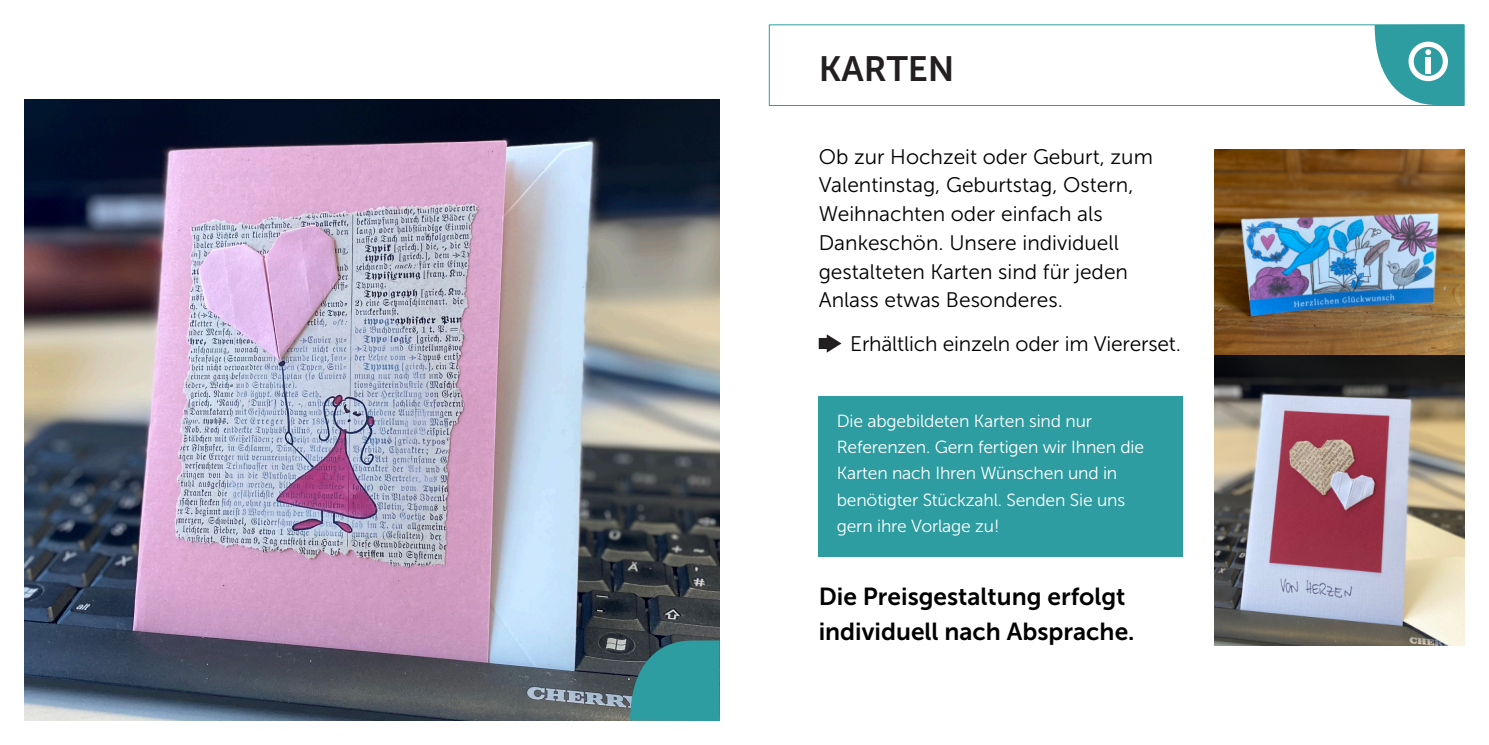
<style>
.page{position:relative;width:1489px;height:745px;background:#fff}
.page>*{position:absolute;margin:0;border:0;box-sizing:border-box;transform-origin:0 0}
.t1{font:35px "Museo Sans 700";color:#231f20}
.t2{font:24.5px "Museo Sans 700";color:#000}
.t3{font:21px "Museo Sans 300";color:#000}
.t4{font:17.5px "Museo Sans 300";letter-spacing:-.01em;color:#fff}
</style>
<div class="page">
<img style="left:25px;top:99px;width:694px;height:620px">
<svg style="left:630px;top:640px;width:89px;height:80px"></svg>
<div style="left:818px;top:395px;width:364px;height:161px;background:#2d9da1"></div>
<div style="left:769px;top:25px;width:695px;height:81px;border:1px solid #2d9da1"></div>
<img style="left:1214px;top:149px;width:249px;height:496px">
<svg style="left:818px;top:334px;width:23px;height:18px"></svg>
<svg style="left:1374px;top:24px;width:89px;height:81px"></svg>
<p class="t1" style="left:818px;top:54px;width:137px">KARTEN</p>
<p class="t3" style="left:818px;top:148px;width:336px">Ob zur Hochzeit oder Geburt, zum</p>
<p class="t3" style="left:818px;top:177px;width:316px">Valentinstag, Geburtstag, Ostern,</p>
<p class="t3" style="left:818px;top:205px;width:285px">Weihnachten oder einfach als</p>
<p class="t3" style="left:818px;top:234px;width:302px">Dankeschön. Unsere individuell</p>
<p class="t3" style="left:818px;top:263px;width:311px">gestalteten Karten sind für jeden</p>
<p class="t3" style="left:818px;top:291px;width:246px">Anlass etwas Besonderes.</p>
<p class="t3" style="left:850px;top:335px;width:332px">Erhältlich einzeln oder im Viererset.</p>
<p class="t4" style="left:836px;top:413px;width:257px">Die abgebildeten Karten sind nur</p>
<p class="t4" style="left:836px;top:439px;width:309px">Referenzen. Gern fertigen wir Ihnen die</p>
<p class="t4" style="left:836px;top:466px;width:282px">Karten nach Ihren Wünschen und in</p>
<p class="t4" style="left:836px;top:492px;width:290px">benötigter Stückzahl. Senden Sie uns</p>
<p class="t4" style="left:836px;top:518px;width:164px">gern ihre Vorlage zu!</p>
<p class="t2" style="left:818px;top:586px;width:308px">Die Preisgestaltung erfolgt</p>
<p class="t2" style="left:818px;top:621px;width:317px">individuell nach Absprache.</p>
</div>
